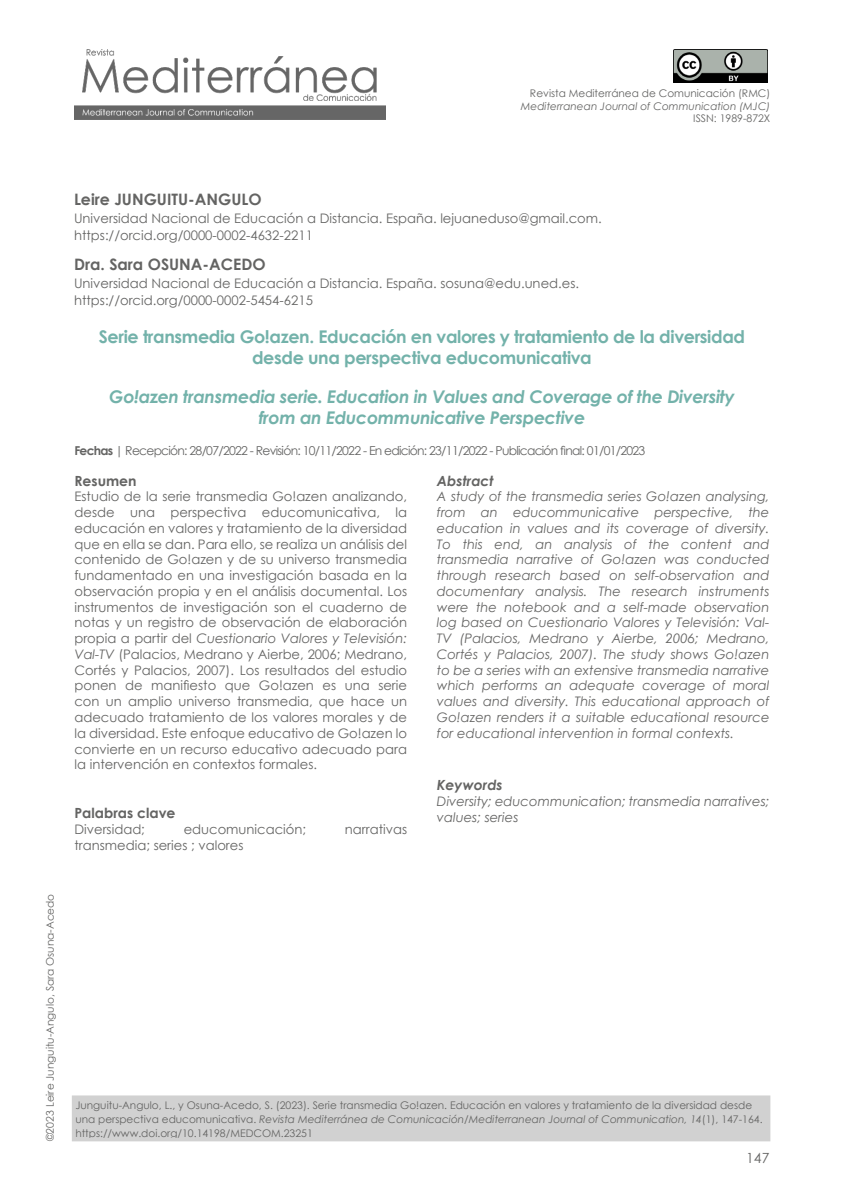
<style>
.page{position:relative;width:844px;height:1191px;background:#fff}
.page>*{position:absolute;margin:0;border:0;box-sizing:border-box;transform-origin:0 0}
.Título_artículo_ESPA{font:700 17.5px/21px "Century Gothic";letter-spacing:-.02em;color:#73b2aa;text-align:center}
.Título_artículo_ESPA-2{font:italic 700 17.5px/21px "Century Gothic";letter-spacing:-.02em;color:#73b2aa;text-align:center}
.Autor_1{font:700 15.75px "Century Gothic";color:#646463}
.Resumen_Título{font:700 14px "Century Gothic";color:#646463}
.Resumen_Título-2{font:italic 700 14px "Century Gothic";color:#646463}
.t1{font:14px "Century Gothic";color:#646463}
.Resumen_CUERPO{font:13.12px/15.8px "Century Gothic";color:#646463;text-align:justify}
.Resumen_CUERPO-2{font:italic 13.12px/15.8px "Century Gothic";color:#646463;text-align:justify}
.Datos_autor{font:13.12px/17.5px "Century Gothic";color:#646463}
.Fechas{font:12.25px "Century Gothic";letter-spacing:-.06em;color:#646463}
.Cómo_citar{font:10.5px/14px "Century Gothic";color:#646463}
.Autores_lateral{font:10.5px "Century Gothic";color:#646463}
.t2{font:italic 10.5px "Century Gothic";color:#646463}
.s1{font-weight:700}
.s2{font-style:italic}
</style>
<div class="page">
<div style="left:74px;top:1097px;width:694px;height:42px;background:#d1d1d1"></div>
<div style="left:72px;top:1095px;width:698px;height:46px;border:4px solid #d1d1d1"></div>
<img style="left:74px;top:50px;width:312px;height:69px">
<img style="left:673px;top:50px;width:93px;height:32px">
<p class="Cómo_citar" style="left:530px;top:86px;width:242px">Revista Mediterránea de Comunicación (RMC)</p>
<p class="t2" style="left:520px;top:100px;width:251px">Mediterranean Journal of Communication (MJC)</p>
<p class="Cómo_citar" style="left:693px;top:111px;width:79px">ISSN: 1989-872X</p>
<p class="Autores_lateral" style="left:44px;top:1141px;width:249px;rotate:-90deg">©2023 Leire Junguitu-Angulo, Sara Osuna-Acedo</p>
<p class="Autor_1" style="left:74px;top:190px;width:189px">Leire JUNGUITU-ANGULO</p>
<p class="Datos_autor" style="left:74px;top:209px;width:529px">Universidad Nacional de Educación a Distancia. España. lejuaneduso@gmail.com. https://orcid.org/0000-0002-4632-2211</p>
<p class="Autor_1" style="left:74px;top:254px;width:193px">Dra. Sara OSUNA-ACEDO</p>
<p class="Datos_autor" style="left:74px;top:274px;width:506px">Universidad Nacional de Educación a Distancia. España. sosuna@edu.uned.es. https://orcid.org/0000-0002-5454-6215</p>
<p class="Título_artículo_ESPA" style="left:99px;top:326px;width:647px">Serie transmedia Go!azen. Educación en valores y tratamiento de la diversidad desde una perspectiva educomunicativa</p>
<p class="Título_artículo_ESPA-2" style="left:109px;top:385px;width:627px">Go!azen transmedia serie. Education in Values and Coverage of the Diversity from an Educommunicative Perspective</p>
<p class="Fechas" style="left:74px;top:443px;width:572px"><span class="s1">Fechas</span> | Recepción: 28/07/2022 - Revisión: 10/11/2022 - En edición: 23/11/2022 - Publicación final: 01/01/2023</p>
<p class="Resumen_Título" style="left:74px;top:472px;width:64px">Resumen</p>
<p class="Resumen_CUERPO" style="left:74px;top:488px;width:334px">Estudio de la serie transmedia Go!azen analizando, desde una perspectiva educomunicativa, la educación en valores y tratamiento de la diversidad que en ella se dan. Para ello, se realiza un análisis del contenido de Go!azen y de su universo transmedia fundamentado en una investigación basada en la observación propia y en el análisis documental. Los instrumentos de investigación son el cuaderno de notas y un registro de observación de elaboración propia a partir del <span class="s2">Cuestionario Valores y Televisión:<br>Val-TV</span> (Palacios, Medrano y Aierbe, 2006; Medrano, Cortés y Palacios, 2007). Los resultados del estudio ponen de manifiesto que Go!azen es una serie con un amplio universo transmedia, que hace un adecuado tratamiento de los valores morales y de la diversidad. Este enfoque educativo de Go!azen lo convierte en un recurso educativo adecuado para la intervención en contextos formales.</p>
<p class="Resumen_Título" style="left:74px;top:804px;width:103px">Palabras clave</p>
<p class="Resumen_CUERPO" style="left:74px;top:821px;width:72px">Diversidad;</p>
<p class="Resumen_CUERPO" style="left:184px;top:821px;width:124px">educomunicación;</p>
<p class="Resumen_CUERPO" style="left:345px;top:821px;width:64px">narrativas</p>
<p class="Resumen_CUERPO" style="left:74px;top:837px;width:170px">transmedia; series ; valores</p>
<p class="Resumen_Título-2" style="left:437px;top:471px;width:58px">Abstract</p>
<p class="Resumen_CUERPO-2" style="left:437px;top:488px;width:334px">A study of the transmedia series Go!azen analysing, from an educommunicative perspective, the education in values and its coverage of diversity.<br>To this end, an analysis of the content and transmedia narrative of Go!azen was conducted through research based on self-observation and documentary analysis. The research instruments were the notebook and a self-made observation log based on Cuestionario Valores y Televisión: Val-TV (Palacios, Medrano y Aierbe, 2006; Medrano, Cortés y Palacios, 2007). The study shows Go!azen to be a series with an extensive transmedia narrative which performs an adequate coverage of moral values and diversity. This educational approach of Go!azen renders it a suitable educational resource for educational intervention in formal contexts.</p>
<p class="Resumen_Título-2" style="left:437px;top:776px;width:67px">Keywords</p>
<p class="Resumen_CUERPO-2" style="left:437px;top:793px;width:334px">Diversity; educommunication; transmedia narratives; values; series</p>
<p class="Cómo_citar" style="left:75px;top:1097px;width:688px">Junguitu-Angulo, L., y Osuna-Acedo, S. (2023). Serie transmedia Go!azen. Educación en valores y tratamiento de la diversidad desde una perspectiva educomunicativa. <span class="s2">Revista Mediterránea de Comunicación/Mediterranean Journal of Communication, 14</span>(1), 147-164. https://www.doi.org/10.14198/MEDCOM.23251</p>
<p class="t1" style="left:746px;top:1149px;width:25px">147</p>
</div>
